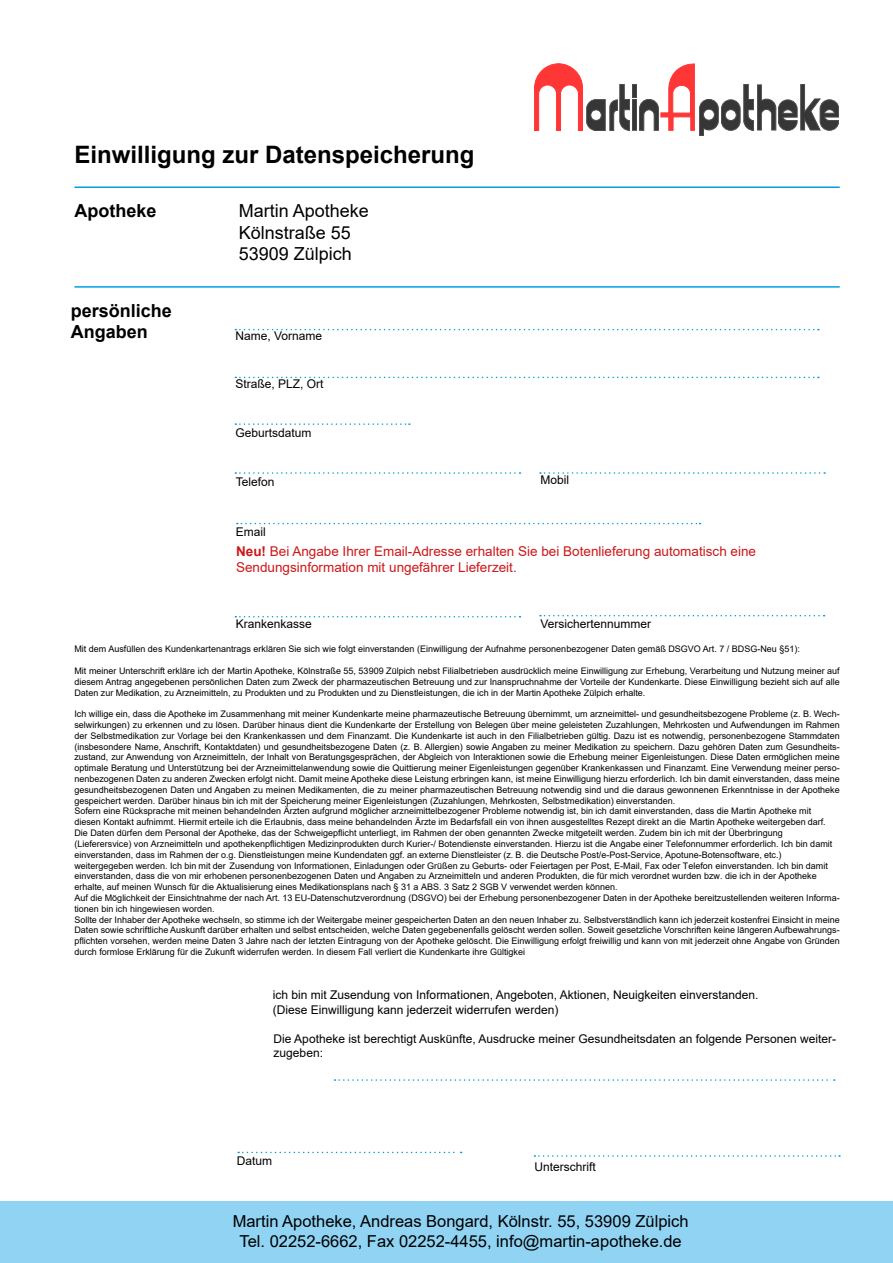
<style>
.page{position:relative;width:893px;height:1263px;background:#fff}
.page>*{position:absolute;margin:0;border:0;box-sizing:border-box;transform-origin:0 0}
.t1{font:700 24px "Arial";color:#000}
.t2{font:18px/21.6px "Arial";color:#000}
.t3{font:700 18px/21.6px "Arial";color:#000}
.t4{font:16.5px/19.8px "Arial";color:#000;text-align:center}
.t5{font:13.5px/16.2px "Arial";color:#cd1719}
.t6{font:12px/14.4px "Arial";color:#000}
.t7{font:9px/10.8px "Arial";color:#000;text-align:justify}
.s1{font-weight:700}
.s2{font-style:inherit}
</style>
<div class="page">
<div style="left:632px;top:99px;width:5px;height:31px;background:#363636"></div>
<div style="left:632px;top:99px;width:5px;height:31px;border:1px solid #1d1d1b"></div>
<div style="left:632px;top:85px;width:5px;height:13px;background:#363636"></div>
<div style="left:632px;top:84px;width:5px;height:14px;border:1px solid #1d1d1b"></div>
<svg style="left:639px;top:64px;width:200px;height:72px"></svg>
<svg style="left:534px;top:64px;width:96px;height:67px"></svg>
<svg style="left:235px;top:329px;width:584px;height:1px"></svg>
<svg style="left:235px;top:377px;width:584px;height:1px"></svg>
<svg style="left:235px;top:423px;width:175px;height:2px"></svg>
<svg style="left:235px;top:472px;width:285px;height:2px"></svg>
<hr style="left:74px;top:186px;width:766px;height:2px;background:#009fe3">
<hr style="left:74px;top:286px;width:766px;height:2px;background:#009fe3">
<svg style="left:534px;top:1155px;width:306px;height:2px"></svg>
<svg style="left:238px;top:1152px;width:224px;height:1px"></svg>
<div style="left:0;top:1201px;width:893px;height:62px;background:#90d3f3"></div>
<svg style="left:540px;top:472px;width:285px;height:2px"></svg>
<svg style="left:235px;top:616px;width:285px;height:1px"></svg>
<svg style="left:540px;top:615px;width:284px;height:1px"></svg>
<svg style="left:335px;top:1079px;width:500px;height:2px"></svg>
<svg style="left:237px;top:523px;width:463px;height:1px"></svg>
<h1 class="t1" style="left:74px;top:137px;width:402px">Einwilligung zur Datenspeicherung</h1>
<h2 class="t3" style="left:74px;top:200px;width:84px">Apotheke</h2>
<h2 class="t3" style="left:71px;top:300px;width:103px">persönliche<br>Angaben</h2>
<h2 class="t2" style="left:239px;top:200px;width:132px">Martin Apotheke<br>Kölnstraße 55<br>53909 Zülpich</h2>
<h3 class="t6" style="left:235px;top:329px;width:88px">Name, Vorname</h3>
<h3 class="t6" style="left:235px;top:377px;width:90px">Straße, PLZ, Ort</h3>
<h3 class="t6" style="left:235px;top:426px;width:78px">Geburtsdatum</h3>
<h3 class="t6" style="left:236px;top:474px;width:40px">Telefon</h3>
<h3 class="t6" style="left:540px;top:473px;width:30px">Mobil</h3>
<h3 class="t6" style="left:236px;top:524px;width:31px">Email</h3>
<h3 class="t5" style="left:236px;top:543px;width:521px"><span class="s1">Neu!</span> Bei Angabe Ihrer Email-Adresse erhalten Sie bei Botenlieferung automatisch eine<br>Sendungsinformation mit ungefährer Lieferzeit.</h3>
<h3 class="t6" style="left:236px;top:617px;width:78px">Krankenkasse</h3>
<h3 class="t6" style="left:540px;top:617px;width:112px">Versichertennummer</h3>
<p class="t7" style="left:74px;top:644px;width:727px">Mit dem Ausfüllen des Kundenkartenantrags erklären Sie sich wie folgt einverstanden (Einwilligung der Aufnahme personenbezogener Daten gemäß DSGVO Art. 7 / BDSG-Neu §51):</p>
<p class="t7" style="left:74px;top:665px;width:767px">Mit meiner Unterschrift erkläre ich der Martin Apotheke, Kölnstraße 55, 53909 Zülpich nebst Filialbetrieben ausdrücklich meine Einwilligung zur Erhebung, Verarbeitung und Nutzung meiner auf diesem Antrag angegebenen persönlichen Daten zum Zweck der pharmazeutischen Betreuung und zur Inanspruchnahme der Vorteile der Kundenkarte. Diese Einwilligung bezieht sich auf alle Daten zur Medikation, zu Arzneimitteln, zu Produkten und zu Produkten und zu Dienstleistungen, die ich in der Martin Apotheke Zülpich erhalte.</p>
<p class="t7" style="left:74px;top:709px;width:767px;text-align:left">Ich willige ein, dass die Apotheke im Zusammenhang mit meiner Kundenkarte meine pharmazeutische Betreuung übernimmt, um arzneimittel- und gesundheitsbezogene Probleme (z. B. Wech&shy;selwirkungen) zu erkennen und zu lösen. Darüber hinaus dient die Kundenkarte der Erstellung von Belegen über meine geleisteten Zuzahlungen, Mehrkosten und Aufwendungen im Rahmen der Selbstmedikation zur Vorlage bei den Krankenkassen und dem Finanzamt. Die Kundenkarte ist auch in den Filialbetrieben gültig. Dazu ist es notwendig, personenbezogene Stammdaten (insbesondere Name, Anschrift, Kontaktdaten) und gesundheitsbezogene Daten (z. B. Allergien) sowie Angaben zu meiner Medikation zu speichern. Dazu gehören Daten zum Gesundheits&shy;zustand, zur Anwendung von Arzneimitteln, der Inhalt von Beratungsgesprächen, der Abgleich von Interaktionen sowie die Erhebung meiner Eigenleistungen. Diese Daten ermöglichen meine optimale Beratung und Unterstützung bei der Arzneimittelanwendung sowie die Quittierung meiner Eigenleistungen gegenüber Krankenkassen und Finanzamt. Eine Verwendung meiner perso&shy;nenbezogenen Daten zu anderen Zwecken erfolgt nicht. Damit meine Apotheke diese Leistung erbringen kann, ist meine Einwilligung hierzu erforderlich. Ich bin damit einverstanden, dass meine gesundheitsbezogenen Daten und Angaben zu meinen Medikamenten, die zu meiner pharmazeutischen Betreuung notwendig sind und die daraus gewonnenen Erkenntnisse in der Apotheke gespeichert werden. Darüber hinaus bin ich mit der Speicherung meiner Eigenleistungen (Zuzahlungen, Mehrkosten, Selbstmedikation) einverstanden.<br>Sofern eine Rücksprache mit meinen behandelnden Ärzten aufgrund möglicher arzneimittelbezogener Probleme notwendig ist, bin ich damit einverstanden, dass die Martin Apotheke mit diesen Kontakt aufnimmt. Hiermit erteile ich die Erlaubnis, dass meine behandelnden Ärzte im Bedarfsfall ein von ihnen ausgestelltes Rezept direkt an die Martin Apotheke weitergeben darf.<br>Die Daten dürfen dem Personal der Apotheke, das der Schweigepflicht unterliegt, im Rahmen der oben genannten Zwecke mitgeteilt werden. Zudem bin ich mit der Überbringung (Lieferersvice) von Arzneimitteln und apothekenpflichtigen Medizinprodukten durch Kurier-/ Botendienste einverstanden. Hierzu ist die Angabe einer Telefonnummer erforderlich. Ich bin damit einverstanden, dass im Rahmen der o.g. Dienstleistungen meine Kundendaten ggf. an externe Dienstleister (z. B. die Deutsche Post/e-Post-Service, Apotune-Botensoftware, etc.) weitergegeben werden. Ich bin mit der Zusendung von Informationen, Einladungen oder Grüßen zu Geburts- oder Feiertagen per Post, E-Mail, Fax oder Telefon einverstanden. Ich bin damit einverstanden, dass die von mir erhobenen personenbezogenen Daten und Angaben zu Arzneimitteln und anderen Produkten, die für mich verordnet wurden bzw. die ich in der Apotheke erhalte, auf meinen Wunsch für die Aktualisierung eines Medikationsplans nach § 31 a ABS. 3 Satz 2 SGB V verwendet werden können.<br>Auf die Möglichkeit der Einsichtnahme der nach Art. 13 EU-Datenschutzverordnung (DSGVO) bei der Erhebung personenbezogener Daten in der Apotheke bereitzustellenden weiteren Informa&shy;tionen bin ich hingewiesen worden.<br>Sollte der Inhaber der Apotheke wechseln, so stimme ich der Weitergabe meiner gespeicherten Daten an den neuen Inhaber zu. Selbstverständlich kann ich jederzeit kostenfrei Einsicht in meine Daten sowie schriftliche Auskunft darüber erhalten und selbst entscheiden, welche Daten gegebenenfalls gelöscht werden sollen. Soweit gesetzliche Vorschriften keine längeren Aufbewahrungs&shy;pflichten vorsehen, werden meine Daten 3 Jahre nach der letzten Eintragung von der Apotheke gelöscht. Die Einwilligung erfolgt freiwillig und kann von mit jederzeit ohne Angabe von Gründen durch formlose Erklärung für die Zukunft widerrufen werden. In diesem Fall verliert die Kundenkarte ihre Gültigkei</p>
<h3 class="t6" style="left:273px;top:988px;width:487px">ich <span class="s2">bin mit Zusendung von Informationen,</span> Angebote<span class="s2">n</span>, Aktionen<span class="s2">,</span> Neuigkeite<span class="s2">n einverstanden</span>. (Diese Einwilligung kann jederzeit widerrufen werden)</h3>
<h3 class="t6" style="left:274px;top:1031px;width:564px">Die Apotheke ist berechtigt Auskün<span class="s2">f</span>te, Ausdrucke meiner Gesundheitsdaten an folgende Per<span class="s2">s</span>onen weiter&shy;zugeben:</h3>
<h3 class="t6" style="left:237px;top:1154px;width:37px">Datum</h3>
<h3 class="t6" style="left:534px;top:1160px;width:63px">Unterschrift</h3>
<h3 class="t4" style="left:233px;top:1211px;width:457px">Martin Apotheke, Andreas Bongard, Kölnstr. 55, 53909 Zülpich<br>Tel. 02252-6662, Fax 02252-4455, info@martin-apotheke.de</h3>
</div>
